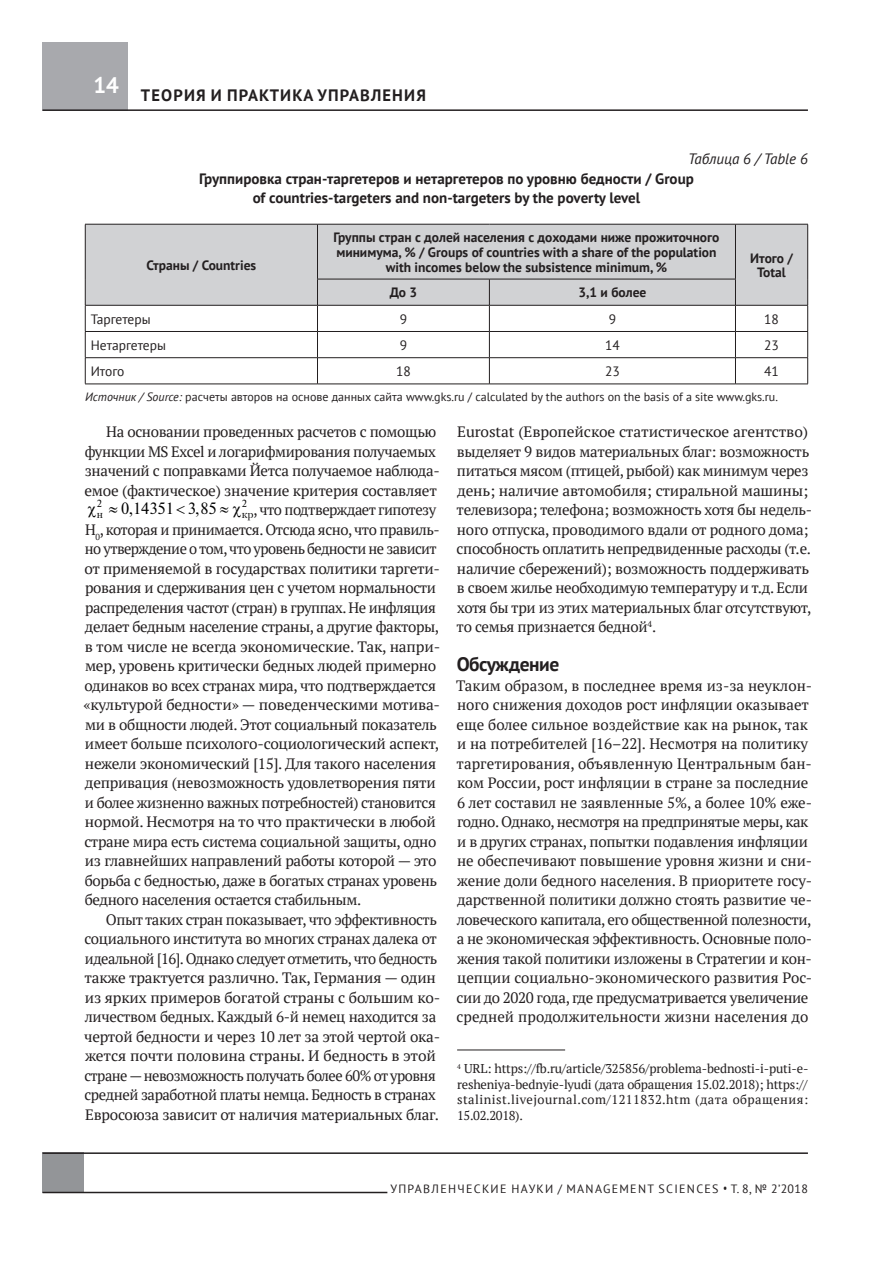
<style>
.page{position:relative;width:893px;height:1263px;background:#fff}
.page>*{position:absolute;margin:0;border:0;box-sizing:border-box;transform-origin:0 0}
.t1{font:700 22.5px "PT Sans";color:#fff}
.t2{font:700 19.5px "PT Sans";color:#231f20}
.t3{font:700 16.5px "PT Sans";letter-spacing:.07em;color:#231f20}
.t4{font:15px/19.5px "PT Serif";letter-spacing:-.02em;color:#231f20}
.t5{font:700 15px/19.5px "PT Sans";color:#231f20;text-align:center}
.t6{font:italic 15px "PT Sans";color:#231f20}
.t7{font:700 13.5px/14.9px "PT Sans";color:#231f20;text-align:center}
.t8{font:13.5px "PT Sans";color:#231f20}
.t9{font:12.75px/15.8px "PT Serif";letter-spacing:.035em;color:#231f20;text-align:justify}
.t10{font:12px "PT Sans";color:#231f20}
.t11{font:12px "PT Sans";letter-spacing:.11em;color:#231f20}
.t12{font:10.35px "Newton C";color:#000}
.s1{font-style:italic}
.s2{color:#000}
.s3{font-family:"Newton C";font-size:16.35px;color:#000}
</style>
<div class="page">
<div style="left:43px;top:43px;width:85px;height:68px;background:#a8a9ad"></div>
<hr style="left:43px;top:109px;width:765px;height:2px;background:#231f20">
<div style="left:43px;top:1152px;width:41px;height:41px;background:#939598"></div>
<hr style="left:43px;top:1152px;width:765px;height:2px;background:#231f20">
<hr style="left:43px;top:1192px;width:344px;height:1px;background:#231f20">
<hr style="left:457px;top:1049px;width:108px;height:1px;background:#231f20">
<div style="left:86px;top:225px;width:721px;height:80px;background:#d1d2d4"></div>
<hr style="left:317px;top:224px;width:1px;height:55px;background:#231f20">
<hr style="left:735px;top:224px;width:1px;height:55px;background:#231f20">
<hr style="left:317px;top:279px;width:172px;height:1px;background:#231f20">
<hr style="left:489px;top:279px;width:247px;height:1px;background:#231f20">
<hr style="left:85px;top:331px;width:232px;height:1px;background:#231f20">
<hr style="left:317px;top:331px;width:172px;height:1px;background:#231f20">
<hr style="left:489px;top:331px;width:246px;height:1px;background:#231f20">
<hr style="left:735px;top:331px;width:73px;height:1px;background:#231f20">
<hr style="left:85px;top:357px;width:232px;height:1px;background:#231f20">
<hr style="left:317px;top:357px;width:172px;height:1px;background:#231f20">
<svg style="left:317px;top:279px;width:1px;height:105px"></svg>
<hr style="left:489px;top:357px;width:246px;height:1px;background:#231f20">
<svg style="left:489px;top:279px;width:1px;height:105px"></svg>
<hr style="left:735px;top:357px;width:73px;height:1px;background:#231f20">
<svg style="left:735px;top:279px;width:1px;height:105px"></svg>
<hr style="left:85px;top:384px;width:232px;height:1px;background:#231f20">
<hr style="left:317px;top:384px;width:172px;height:1px;background:#231f20">
<hr style="left:489px;top:384px;width:246px;height:1px;background:#231f20">
<hr style="left:735px;top:384px;width:73px;height:1px;background:#231f20">
<hr style="left:85px;top:224px;width:232px;height:1px;background:#231f20">
<hr style="left:85px;top:224px;width:1px;height:55px;background:#231f20">
<hr style="left:317px;top:224px;width:172px;height:1px;background:#231f20">
<hr style="left:489px;top:224px;width:246px;height:1px;background:#231f20">
<hr style="left:735px;top:224px;width:73px;height:1px;background:#231f20">
<hr style="left:807px;top:224px;width:1px;height:55px;background:#231f20">
<svg style="left:85px;top:279px;width:1px;height:105px"></svg>
<svg style="left:807px;top:279px;width:1px;height:105px"></svg>
<hr style="left:85px;top:305px;width:232px;height:1px;background:#231f20">
<hr style="left:317px;top:305px;width:172px;height:1px;background:#231f20">
<hr style="left:489px;top:305px;width:246px;height:1px;background:#231f20">
<hr style="left:735px;top:305px;width:73px;height:1px;background:#231f20">
<h1 class="t1" style="left:94px;top:70px;width:27px">14</h1>
<p class="t3" style="left:141px;top:84px;width:12px">ТЕОРИЯ</p>
<p class="t3" style="left:211px;top:84px;width:40px">И ПРАКТИКА</p>
<p class="t3" style="left:317px;top:84px;width:33px">УПРАВ</p>
<p class="t3" style="left:371px;top:84px;width:23px">ЛЕНИЯ</p>
<p class="t6" style="left:688px;top:149px;width:121px">Таблица 6 / Table 6</p>
<p class="t5" style="left:199px;top:168px;width:496px">Группировка стран-таргетеров и нетаргетеров по уровню бедности / Group of countries-targeters and non-targeters by the poverty level</p>
<p class="t7" style="left:147px;top:258px;width:111px">Страны / Countries</p>
<p class="t7" style="left:334px;top:230px;width:387px">Группы стран с долей населения с доходами ниже прожиточного минимума, % / Groups of countries with a share of the population with incomes below the subsistence minimum, %</p>
<p class="t7" style="left:390px;top:285px;width:29px">До 3</p>
<p class="t7" style="left:578px;top:285px;width:69px">3,1 и более</p>
<p class="t7" style="left:750px;top:250px;width:44px">Итого /<br>Total</p>
<p class="t8" style="left:91px;top:310px;width:61px">Таргетеры</p>
<p class="t8" style="left:400px;top:310px;width:9px">9</p>
<p class="t8" style="left:609px;top:310px;width:9px">9</p>
<p class="t8" style="left:764px;top:310px;width:16px">18</p>
<p class="t8" style="left:91px;top:336px;width:77px">Нетаргетеры</p>
<p class="t8" style="left:400px;top:336px;width:9px">9</p>
<p class="t8" style="left:605px;top:336px;width:16px">14</p>
<p class="t8" style="left:764px;top:336px;width:16px">23</p>
<p class="t8" style="left:91px;top:363px;width:35px">Итого</p>
<p class="t8" style="left:396px;top:363px;width:16px">18</p>
<p class="t8" style="left:605px;top:363px;width:16px">23</p>
<p class="t8" style="left:764px;top:363px;width:16px">41</p>
<p class="t10" style="left:85px;top:389px;width:694px"><span class="s1">Источник / Source:</span> расчеты авторов на основе данных сайта www.gks.ru / calculated by the authors on the basis of a site www.gks.ru.</p>
<p class="t4" style="left:85px;top:422px;width:357px;text-indent:22px">На основании проведенных расчетов с помощью функции MS Excel и логарифмирования получаемых значений с поправками Йетса получаемое наблюда&shy;емое (фактическое) значение критерия составляет</p>
<p class="t12" style="left:97px;top:497px;width:7px">2</p>
<p class="t12" style="left:242px;top:497px;width:7px">2</p>
<p class="t4" style="left:83px;top:500px;width:358px;text-indent:14px"><sub>í</sub> <span class="s2">≈</span> <span class="s3">0,14351 3,85</span> <span class="s2">≈</span> <sub>êð</sub>, что подтверждает гипотезу Н<sub>0</sub>, которая и принимается. Отсюда ясно, что правиль&shy;но утверждение о том, что уровень бедности не зависит от применяемой в государствах политики таргети&shy;рования и сдерживания цен с учетом нормальности распределения частот (стран) в группах. Не инфляция делает бедным население страны, а другие факторы, в том числе не всегда экономические. Так, напри&shy;мер, уровень критически бедных людей примерно одинаков во всех странах мира, что подтверждается «культурой бедности» — поведенческими мотива&shy;ми в общности людей. Этот социальный показатель имеет больше психолого-социологический аспект, нежели экономический [15]. Для такого населения депривация (невозможность удовлетворения пяти и более жизненно важных потребностей) становится нормой. Несмотря на то что практически в любой стране мира есть система социальной защиты, одно из главнейших направлений работы которой — это борьба с бедностью, даже в богатых странах уровень бедного населения остается стабильным.</p>
<p class="t4" style="left:84px;top:909px;width:358px;text-indent:22px">Опыт таких стран показывает, что эффективность социального института во многих странах далека от идеальной [16]. Однако следует отметить, что бедность также трактуется различно. Так, Германия — один из ярких примеров богатой страны с большим ко&shy;личеством бедных. Каждый 6-й немец находится за чертой бедности и через 10 лет за этой чертой ока&shy;жется почти половина страны. И бедность в этой стране — невозможность получать более 60% от уровня средней заработной платы немца. Бедность в странах Евросоюза зависит от наличия материальных благ.</p>
<p class="t4" style="left:457px;top:422px;width:357px">Eurostat (Европейское статистическое агентство) выделяет 9 видов материальных благ: возможность питаться мясом (птицей, рыбой) как минимум через день; наличие автомобиля; стиральной машины; телевизора; телефона; возможность хотя бы недель&shy;ного отпуска, проводимого вдали от родного дома; способность оплатить непредвиденные расходы (т.е. наличие сбережений); возможность поддерживать в своем жилье необходимую температуру и т.д. Если хотя бы три из этих материальных благ отсутствуют, то семья признается бедной<sup>4</sup>.</p>
<h2 class="t2" style="left:457px;top:651px;width:104px">Обсуждение</h2>
<p class="t4" style="left:456px;top:675px;width:358px">Таким образом, в последнее время из-за неуклон&shy;ного снижения доходов рост инфляции оказывает еще более сильное воздействие как на рынок, так и на потребителей [16–22]. Несмотря на политику таргетирования, объявленную Центральным бан&shy;ком России, рост инфляции в стране за последние 6 лет составил не заявленные 5%, а более 10% еже&shy;годно. Однако, несмотря на предпринятые меры, как и в других странах, попытки подавления инфляции не обеспечивают повышение уровня жизни и сни&shy;жение доли бедного населения. В приоритете госу&shy;дарственной политики должно стоять развитие че&shy;ловеческого капитала, его общественной полезности, а не экономическая эффективность. Основные поло&shy;жения такой политики изложены в Стратегии и кон&shy;цепции социально-экономического развития Рос&shy;сии до 2020 года, где предусматривается увеличение средней продолжительности жизни населения до</p>
<p class="t9" style="left:457px;top:1060px;width:353px"><sup>4</sup> URL: https://fb.ru/article/325856/problema-bednosti-i-puti-e&shy;resheniya-bednyie-lyudi (дата обращения 15.02.2018); https:// stalinist.livejournal.com/1211832.htm (дата обращения:<br>15.02.2018).</p>
<p class="t11" style="left:390px;top:1181px;width:419px">УПРАВЛЕНЧЕСКИЕ НАУКИ / MANAGEMENT SCIENCES • Т. 8, № 2’2018</p>
</div>
